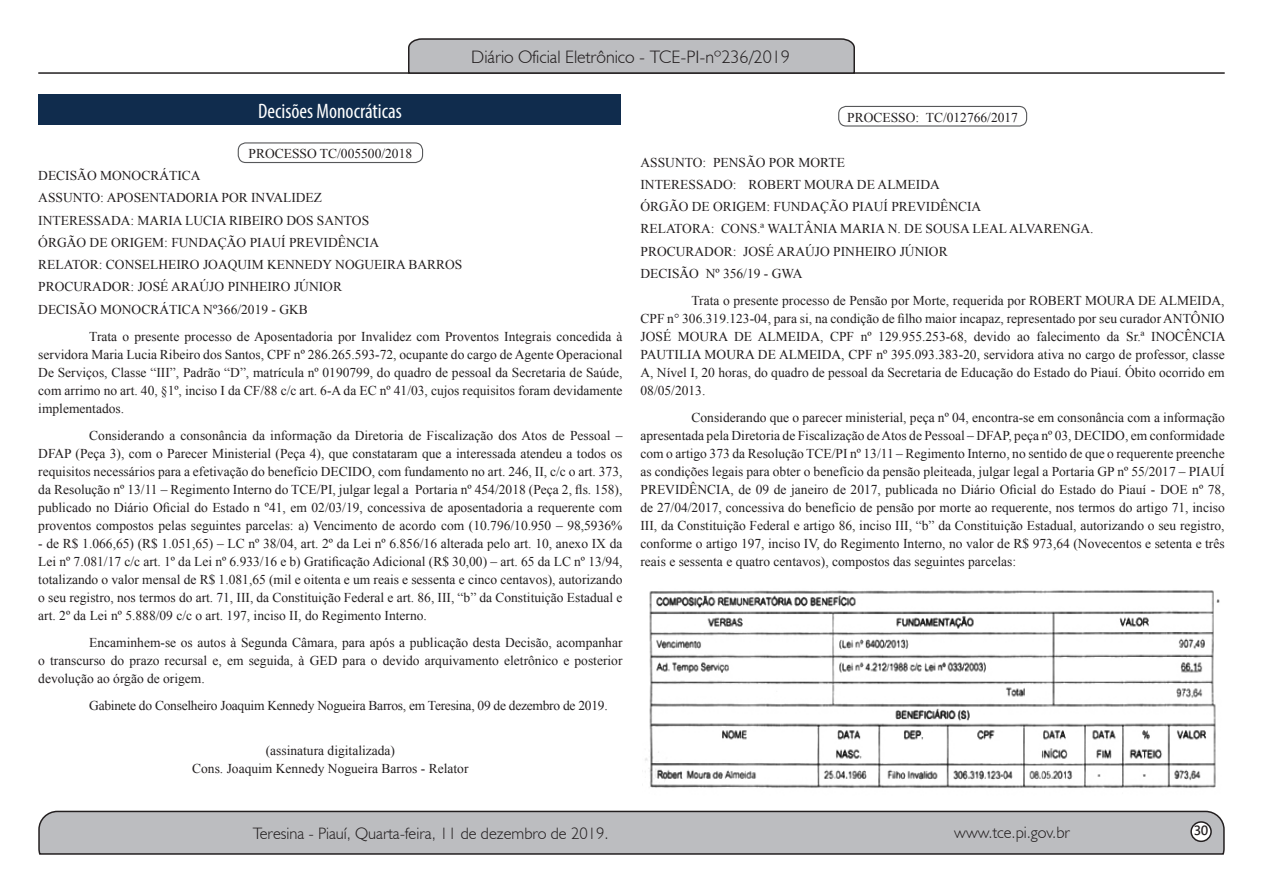
<style>
.page{position:relative;width:1263px;height:893px;background:#fff}
.page>*{position:absolute;margin:0;border:0;box-sizing:border-box;transform-origin:0 0}
.t1{font:condensed 21px "Myriad Pro";color:#fff}
.t2{font:300 18px "Humanist 521 BT";color:#231f20}
.t3{font:300 16.5px "Humanist 521 BT";color:#231f20}
.t4{font:15px "Estrangelo Edessa";color:#231f20}
.parag__12{font:13.5px/18px "Times New Roman";color:#231f20;text-align:justify}
.parag_0{font:13.5px "Times New Roman";color:#231f20}
.parag__12-2{font:13.5px "Times New Roman";letter-spacing:-.02em;color:#231f20}
.assinatura_centraliz{font:13.5px "Times New Roman";color:#231f20}
.PROC_CENTRALIZADO{font:13.5px "Times New Roman";color:#231f20}
</style>
<div class="page">
<svg style="left:38px;top:810px;width:1187px;height:45px;background:#b3b3b6"></svg>
<div style="left:1191px;top:822px;width:20px;height:19px;background:#fff;border-radius:50%"></div>
<div style="left:1190px;top:821px;width:22px;height:21px;border:2px solid #231f20;border-radius:50%"></div>
<hr style="left:38px;top:72px;width:1187px;height:2px;background:#231f20">
<svg style="left:407px;top:38px;width:449px;height:36px;background:#aeafb2"></svg>
<div style="left:39px;top:94px;width:582px;height:31px;background:#102c4d"></div>
<img style="left:645px;top:590px;width:575px;height:198px">
<div style="left:238px;top:142px;width:185px;height:21px;border:1px solid #57585a;border-radius:8px"></div>
<div style="left:838px;top:106px;width:189px;height:21px;border:1px solid #57585a;border-radius:8px"></div>
<h2 class="t2" style="left:471px;top:46px;width:320px">Diário Oficial Eletrônico - TCE-PI-nº236/2019</h2>
<p class="t1" style="left:258px;top:98px;width:145px">Decisões Monocráticas</p>
<p class="parag_0" style="left:249px;top:144px;width:165px">PROCESSO TC/005500/2018</p>
<p class="parag_0" style="left:38px;top:166px;width:164px">DECISÃO MONOCRÁTICA</p>
<p class="parag_0" style="left:38px;top:189px;width:285px">ASSUNTO: APOSENTADORIA POR INVALIDEZ</p>
<p class="parag_0" style="left:38px;top:211px;width:332px">INTERESSADA: MARIA LUCIA RIBEIRO DOS SANTOS</p>
<p class="parag_0" style="left:38px;top:233px;width:342px">ÓRGÃO DE ORIGEM: FUNDAÇÃO PIAUÍ PREVIDÊNCIA</p>
<p class="parag_0" style="left:38px;top:255px;width:426px">RELATOR: CONSELHEIRO JOAQUIM KENNEDY NOGUEIRA BARROS</p>
<p class="parag_0" style="left:38px;top:278px;width:305px">PROCURADOR: JOSÉ ARAÚJO PINHEIRO JÚNIOR</p>
<p class="parag_0" style="left:38px;top:300px;width:271px">DECISÃO MONOCRÁTICA Nº366/2019 - GKB</p>
<p class="parag__12" style="left:38px;top:327px;width:586px;text-indent:51px">Trata o presente processo de Aposentadoria por Invalidez com Proventos Integrais concedida à servidora Maria Lucia Ribeiro dos Santos, CPF nº 286.265.593-72, ocupante do cargo de Agente Operacional De Serviços, Classe “III”, Padrão “D”, matrícula nº 0190799, do quadro de pessoal da Secretaria de Saúde, com arrimo no art. 40, §1º, inciso I da CF/88 c/c art. 6-A da EC nº 41/03, cujos requisitos foram devidamente implementados.</p>
<p class="parag__12" style="left:38px;top:426px;width:586px;text-indent:51px">Considerando a consonância da informação da Diretoria de Fiscalização dos Atos de Pessoal – DFAP (Peça 3), com o Parecer Ministerial (Peça 4), que constataram que a interessada atendeu a todos os requisitos necessários para a efetivação do benefício DECIDO, com fundamento no art. 246, II, c/c o art. 373, da Resolução nº 13/11 – Regimento Interno do TCE/PI, julgar legal a Portaria nº 454/2018 (Peça 2, fls. 158), publicado no Diário Oficial do Estado n º41, em 02/03/19, concessiva de aposentadoria a requerente com proventos compostos pelas seguintes parcelas: a) Vencimento de acordo com (10.796/10.950 – 98,5936%</p>
<p class="parag__12" style="left:38px;top:534px;width:586px">- de R$ 1.066,65) (R$ 1.051,65) – LC nº 38/04, art. 2º da Lei nº 6.856/16 alterada pelo art. 10, anexo IX da Lei nº 7.081/17 c/c art. 1º da Lei nº 6.933/16 e b) Gratificação Adicional (R$ 30,00) – art. 65 da LC nº 13/94, totalizando o valor mensal de R$ 1.081,65 (mil e oitenta e um reais e sessenta e cinco centavos), autorizando o seu registro, nos termos do art. 71, III, da Constituição Federal e art. 86, III, “b” da Constituição Estadual e art. 2º da Lei nº 5.888/09 c/c o art. 197, inciso II, do Regimento Interno.</p>
<p class="parag__12" style="left:38px;top:633px;width:586px;text-indent:51px">Encaminhem-se os autos à Segunda Câmara, para após a publicação desta Decisão, acompanhar o transcurso do prazo recursal e, em seguida, à GED para o devido arquivamento eletrônico e posterior devolução ao órgão de origem.</p>
<p class="parag__12-2" style="left:89px;top:696px;width:520px">Gabinete do Conselheiro Joaquim Kennedy Nogueira Barros, em Teresina, 09 de dezembro de 2019.</p>
<p class="assinatura_centraliz" style="left:266px;top:741px;width:131px">(assinatura digitalizada)</p>
<p class="assinatura_centraliz" style="left:192px;top:759px;width:278px">Cons. Joaquim Kennedy Nogueira Barros - Relator</p>
<p class="PROC_CENTRALIZADO" style="left:847px;top:108px;width:172px">PROCESSO: TC/012766/2017</p>
<p class="parag_0" style="left:640px;top:153px;width:206px">ASSUNTO: PENSÃO POR MORTE</p>
<p class="parag_0" style="left:640px;top:175px;width:301px">INTERESSADO: ROBERT MOURA DE ALMEIDA</p>
<p class="parag_0" style="left:640px;top:197px;width:342px">ÓRGÃO DE ORIGEM: FUNDAÇÃO PIAUÍ PREVIDÊNCIA</p>
<p class="parag_0" style="left:640px;top:220px;width:455px">RELATORA: CONS.ª WALTÂNIA MARIA N. DE SOUSA LEAL ALVARENGA.</p>
<p class="parag_0" style="left:640px;top:242px;width:309px">PROCURADOR: JOSÉ ARAÚJO PINHEIRO JÚNIOR</p>
<p class="parag_0" style="left:640px;top:264px;width:164px">DECISÃO Nº 356/19 - GWA</p>
<p class="parag__12" style="left:640px;top:291px;width:586px;text-indent:51px">Trata o presente processo de Pensão por Morte, requerida por ROBERT MOURA DE ALMEIDA, CPF n° 306.319.123-04, para si, na condição de filho maior incapaz, representado por seu curador ANTÔNIO JOSÉ MOURA DE ALMEIDA, CPF nº 129.955.253-68, devido ao falecimento da Sr.ª INOCÊNCIA PAUTILIA MOURA DE ALMEIDA, CPF nº 395.093.383-20, servidora ativa no cargo de professor, classe A, Nível I, 20 horas, do quadro de pessoal da Secretaria de Educação do Estado do Piauí. Óbito ocorrido em 08/05/2013.</p>
<p class="parag__12" style="left:640px;top:408px;width:586px;text-indent:51px">Considerando que o parecer ministerial, peça nº 04, encontra-se em consonância com a informação apresentada pela Diretoria de Fiscalização de Atos de Pessoal – DFAP, peça nº 03, DECIDO, em conformidade com o artigo 373 da Resolução TCE/PI nº 13/11 – Regimento Interno, no sentido de que o requerente preenche as condições legais para obter o benefício da pensão pleiteada, julgar legal a Portaria GP nº 55/2017 – PIAUÍ PREVIDÊNCIA, de 09 de janeiro de 2017, publicada no Diário Oficial do Estado do Piauí - DOE nº 78, de 27/04/2017, concessiva do benefício de pensão por morte ao requerente, nos termos do artigo 71, inciso III, da Constituição Federal e artigo 86, inciso III, “b” da Constituição Estadual, autorizando o seu registro, conforme o artigo 197, inciso IV, do Regimento Interno, no valor de R$ 973,64 (Novecentos e setenta e três reais e sessenta e quatro centavos), compostos das seguintes parcelas:</p>
<p class="t3" style="left:253px;top:823px;width:357px">Teresina - Piauí, Quarta-feira, 11 de dezembro de 2019.</p>
<p class="t3" style="left:954px;top:822px;width:117px">www.tce.pi.gov.br</p>
<p class="t4" style="left:1194px;top:823px;width:16px">30</p>
</div>
